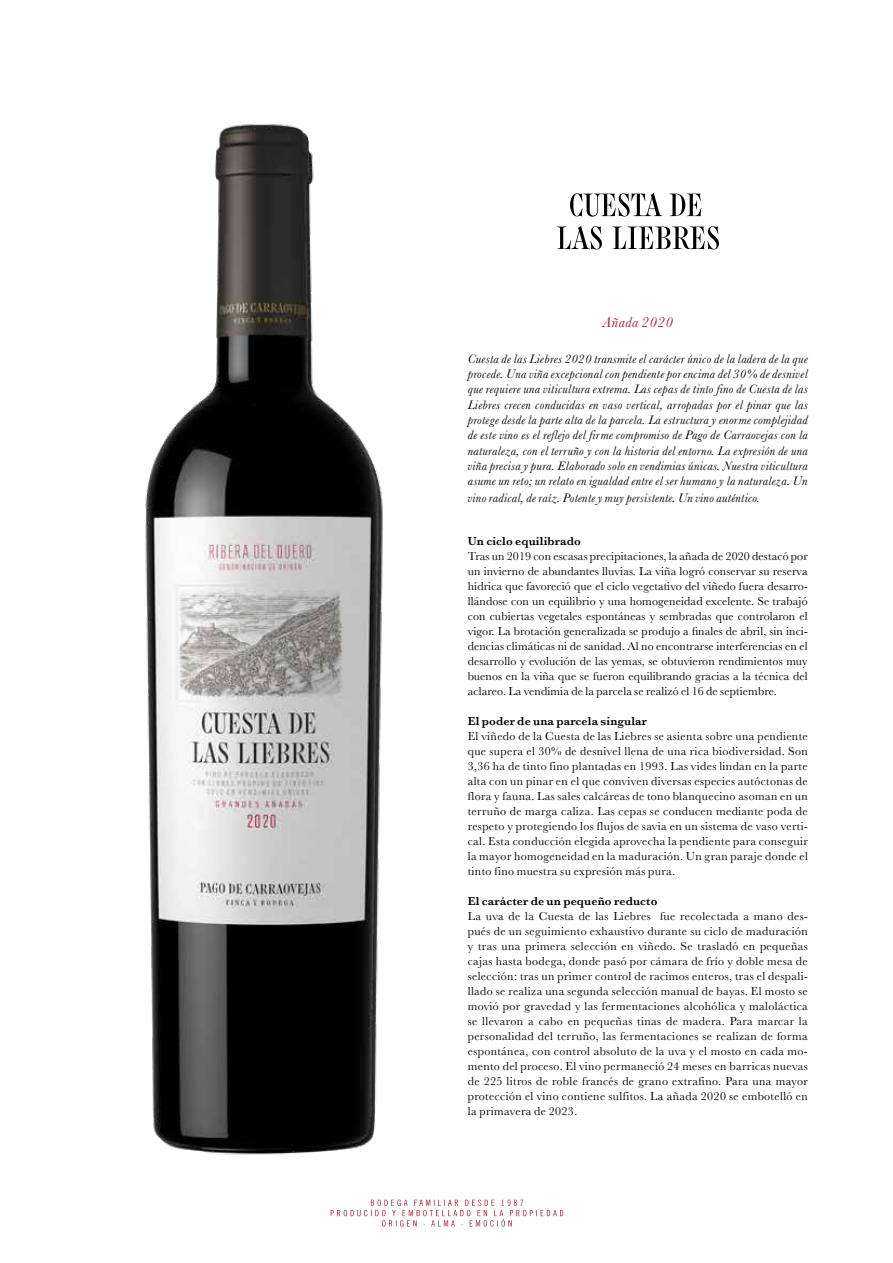
<style>
.page{position:relative;width:893px;height:1263px;background:#fff}
.page>*{position:absolute;margin:0;border:0;box-sizing:border-box;transform-origin:0 0}
.t1{font:italic 15px "Baskerville";letter-spacing:.03em;color:#a32035}
.t2{font:italic 12.75px/15.3px "Baskerville";letter-spacing:.025em;color:#000;text-align:justify}
.t3{font:12px/15px "Baskerville";letter-spacing:.03em;color:#000;text-align:justify}
.t4{font:600 12px "Baskerville";letter-spacing:.01em;color:#000}
</style>
<div class="page">
<svg style="left:331px;top:1199px;width:232px;height:27px"></svg>
<svg style="left:557px;top:226px;width:45px;height:23px"></svg>
<svg style="left:669px;top:194px;width:32px;height:22px"></svg>
<svg style="left:612px;top:226px;width:107px;height:23px"></svg>
<svg style="left:570px;top:193px;width:92px;height:24px"></svg>
<img style="left:145px;top:124px;width:238px;height:1031px">
<p class="t1" style="left:603px;top:312px;width:72px">Añada 2020</p>
<p class="t2" style="left:468px;top:351px;width:342px">Cuesta de las Liebres 2020 transmite el carácter único de la ladera de la que procede. Una viña excepcional con pendiente por encima del 30% de desnivel que requiere una viticultura extrema. Las cepas de tinto fino de Cuesta de las Liebres crecen conducidas en vaso vertical, arropadas por el pinar que las protege desde la parte alta de la parcela. La estructura y enorme complejidad de este vino es el reflejo del firme compromiso de Pago de Carraovejas con la naturaleza, con el terruño y con la historia del entorno. La expresión de una viña precisa y pura. Elaborado solo en vendimias únicas. Nuestra viticultura asume un reto; un relato en igualdad entre el ser humano y la naturaleza. Un</p>
<p class="t2" style="left:468px;top:490px;width:294px">vino radical, de raíz. Potente y muy persistente. Un vino auténtico.</p>
<p class="t4" style="left:468px;top:533px;width:115px">Un ciclo equilibrado</p>
<p class="t3" style="left:468px;top:549px;width:342px">Tras un 2019 con escasas precipitaciones, la añada de 2020 destacó por un invierno de abundantes lluvias. La viña logró conservar su reserva hídrica que favoreció que el ciclo vegetativo del viñedo fuera desarro&shy;llándose con un equilibrio y una homogeneidad excelente. Se trabajó con cubiertas vegetales espontáneas y sembradas que controlaron el vigor. La brotación generalizada se produjo a finales de abril, sin inci&shy;dencias climáticas ni de sanidad. Al no encontrarse interferencias en el desarrollo y evolución de las yemas, se obtuvieron rendimientos muy buenos en la viña que se fueron equilibrando gracias a la técnica del aclareo. La vendimia de la parcela se realizó el 16 de septiembre.</p>
<p class="t4" style="left:468px;top:713px;width:181px">El poder de una parcela singular</p>
<p class="t3" style="left:468px;top:729px;width:342px">El viñedo de la Cuesta de las Liebres se asienta sobre una pendiente que supera el 30% de desnivel llena de una rica biodiversidad. Son 3,36 ha de tinto fino plantadas en 1993. Las vides lindan en la parte alta con un pinar en el que conviven diversas especies autóctonas de flora y fauna. Las sales calcáreas de tono blanquecino asoman en un terruño de marga caliza. Las cepas se conducen mediante poda de respeto y protegiendo los flujos de savia en un sistema de vaso verti&shy;cal. Esta conducción elegida aprovecha la pendiente para conseguir la mayor homogeneidad en la maduración. Un gran paraje donde el tinto fino muestra su expresión más pura.</p>
<p class="t4" style="left:468px;top:893px;width:191px">El carácter de un pequeño reducto</p>
<p class="t3" style="left:468px;top:909px;width:342px">La uva de la Cuesta de las Liebres fue recolectada a mano des&shy;pués de un seguimiento exhaustivo durante su ciclo de maduración y tras una primera selección en viñedo. Se trasladó en pequeñas cajas hasta bodega, donde pasó por cámara de frío y doble mesa de selección: tras un primer control de racimos enteros, tras el despali&shy;llado se realiza una segunda selección manual de bayas. El mosto se movió por gravedad y las fermentaciones alcohólica y maloláctica se llevaron a cabo en pequeñas tinas de madera. Para marcar la personalidad del terruño, las fermentaciones se realizan de forma espontánea, con control absoluto de la uva y el mosto en cada mo&shy;mento del proceso. El vino permaneció 24 meses en barricas nuevas de 225 litros de roble francés de grano extrafino. Para una mayor protección el vino contiene sulfitos. La añada 2020 se embotelló en la primavera de 2023.</p>
</div>
